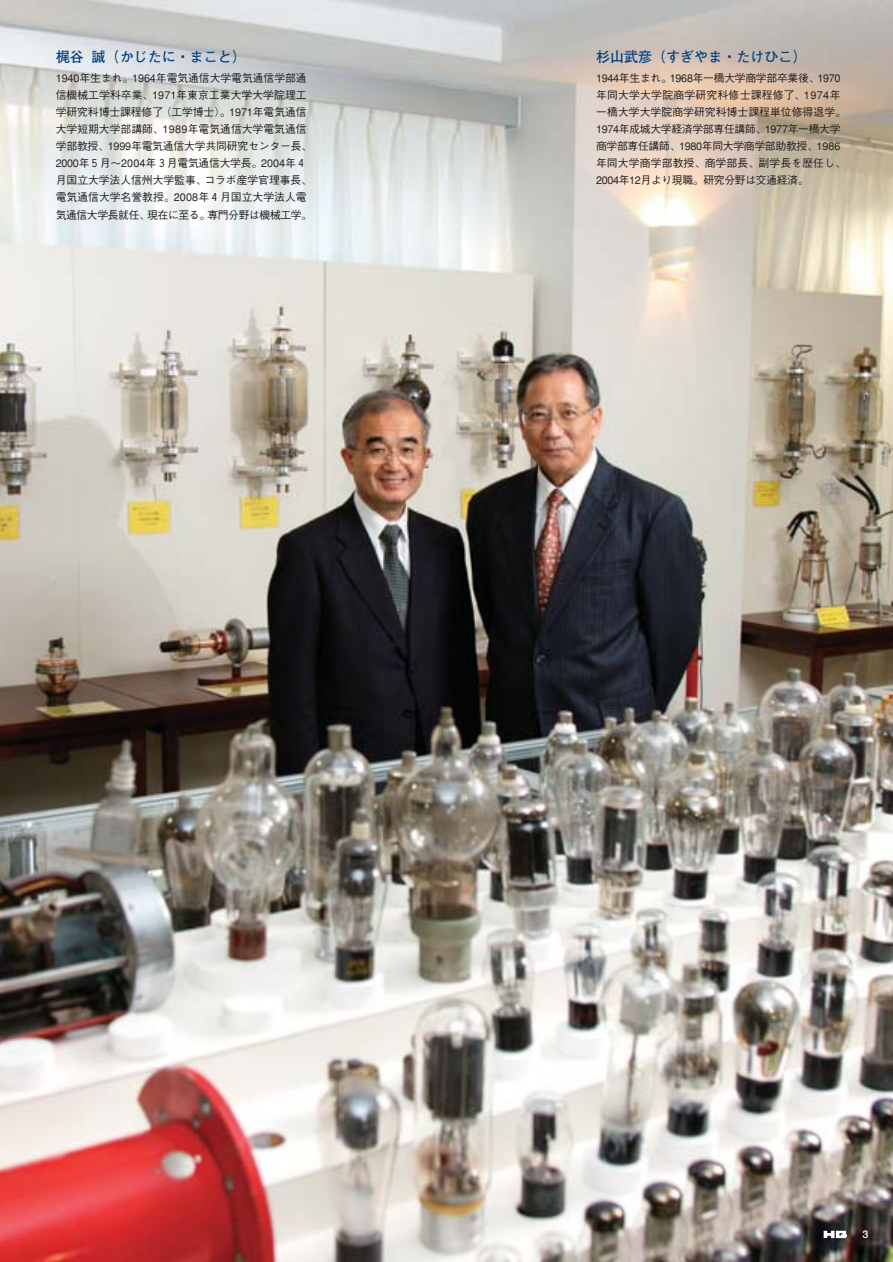
<style>
.page{position:relative;width:893px;height:1262px;background:#fff}
.page>*{position:absolute;margin:0;border:0;box-sizing:border-box;transform-origin:0 0}
.t1{font:700 14.1px "Futo Go B101";color:#004181}
.t2{font:500 10.8px/17px "Gothic BBB";letter-spacing:-.01em;color:#231f20}
.t3{font:500 10.8px/17px "Gothic BBB";letter-spacing:-.03em;color:#231f20}
.t4{font:700 10.65px "Futo Go B101";color:#fff}
</style>
<div class="page">
<img style="left:0;top:0;width:892px;height:1262px">
<svg style="left:823px;top:1230px;width:24px;height:8px"></svg>
<h1 class="t1" style="left:56px;top:52px;width:192px">梶谷誠（かじたに・まこと）</h1>
<p class="t2" style="left:56px;top:71px;width:258px">1940年生まれ。1964年電気通信大学電気通信学部通信機械工学科卒業、1971年東京工業大学大学院理工学研究科博士課程修了（工学博士）。1971年電気通信大学短期大学部講師、1989年電気通信大学電気通信学部教授、1999年電気通信大学共同研究センター長、<br>2000年５月～2004年３月電気通信大学長。2004年４月国立大学法人信州大学監事、コラボ産学官理事長、電気通信大学名誉教授。2008年４月国立大学法人電気通信大学長就任、現在に至る。専門分野は機械工学。</p>
<h1 class="t1" style="left:596px;top:52px;width:212px">杉山武彦（すぎやま・たけひこ）</h1>
<p class="t3" style="left:596px;top:71px;width:251px">1944年生まれ。1968年一橋大学商学部卒業後、1970年同大学大学院商学研究科修士課程修了、1974年一橋大学大学院商学研究科博士課程単位修得退学。<br>1974年成城大学経済学部専任講師、1977年一橋大学商学部専任講師、1980年同大学商学部助教授、1986年同大学商学部教授、商学部長、副学長を歴任し、<br>2004年12月より現職。研究分野は交通経済。</p>
<p class="t4" style="left:862px;top:1229px;width:7px">3</p>
</div>
